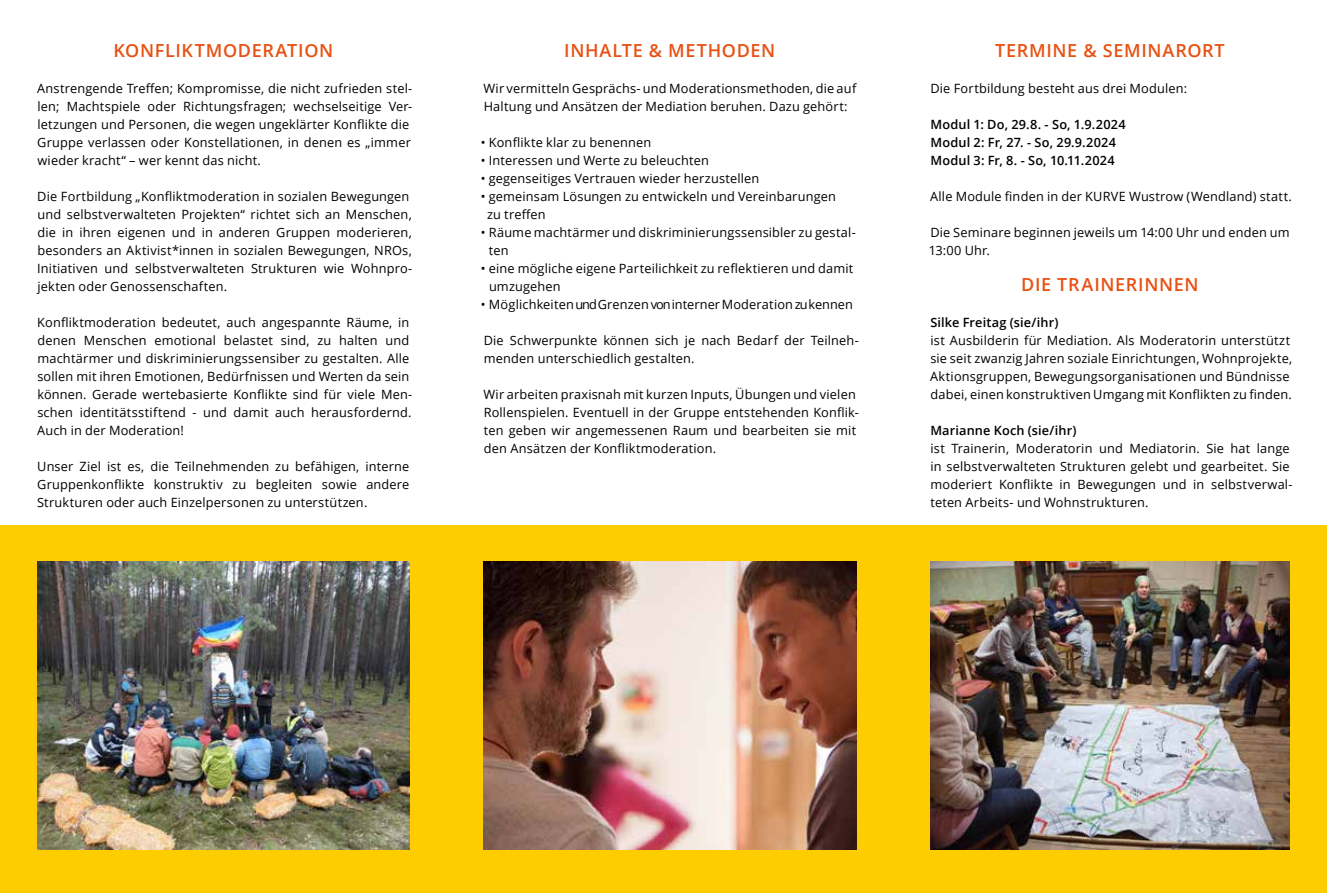
<style>
.page{position:relative;width:1327px;height:893px;background:#fff}
.page>*{position:absolute;margin:0;border:0;box-sizing:border-box;transform-origin:0 0}
.t1{font:600 18px "Open Sans";letter-spacing:.035em;color:#e85113}
.t2{font:12.75px/18px "Open Sans";letter-spacing:.015em;color:#000}
.t3{font:600 12.75px/18px "Open Sans";letter-spacing:.01em;color:#000}
</style>
<div class="page">
<div style="left:0;top:525px;width:1327px;height:368px;background:#fecd00"></div>
<img style="left:37px;top:561px;width:373px;height:288px">
<img style="left:484px;top:561px;width:372px;height:288px">
<img style="left:930px;top:561px;width:359px;height:288px">
<h1 class="t1" style="left:113px;top:38px;width:221px">KONFLIKTMODERATION</h1>
<p class="t2" style="left:37px;top:79px;width:377px">Anstrengende Treffen; Kompromisse, die nicht zufrieden stel&shy;len; Machtspiele oder Richtungsfragen; wechselseitige Ver&shy;letzungen und Personen, die wegen ungeklärter Konflikte die Gruppe verlassen oder Konstellationen, in denen es „immer wieder kracht“ – wer kennt das nicht.</p>
<p class="t2" style="left:37px;top:187px;width:376px">Die Fortbildung „Konfliktmoderation in sozialen Bewegungen und selbstverwalteten Projekten“ richtet sich an Menschen, die in ihren eigenen und in anderen Gruppen moderieren, besonders an Aktivist*innen in sozialen Bewegungen, NROs, Initiativen und selbstverwalteten Strukturen wie Wohnpro&shy;jekten oder Genossenschaften.</p>
<p class="t2" style="left:37px;top:313px;width:377px">Konfliktmoderation bedeutet, auch angespannte Räume, in denen Menschen emotional belastet sind, zu halten und machtärmer und diskriminierungssensiber zu gestalten. Alle sollen mit ihren Emotionen, Bedürfnissen und Werten da sein können. Gerade wertebasierte Konflikte sind für viele Men&shy;schen identitätsstiftend - und damit auch herausfordernd.<br>Auch in der Moderation!</p>
<p class="t2" style="left:37px;top:457px;width:374px;text-align:justify">Unser Ziel ist es, die Teilnehmenden zu befähigen, interne Gruppenkonflikte konstruktiv zu begleiten sowie andere Strukturen oder auch Einzelpersonen zu unterstützen.</p>
<h1 class="t1" style="left:564px;top:38px;width:213px">INHALTE &amp; METHODEN</h1>
<p class="t2" style="left:483px;top:79px;width:374px">Wir vermitteln Gesprächs- und Moderationsmethoden, die auf<br>Haltung und Ansätzen der Mediation beruhen. Dazu gehört:</p>
<p class="t2" style="left:481px;top:133px;width:172px">• Konflikte klar zu benennen</p>
<p class="t2" style="left:481px;top:151px;width:230px">• Interessen und Werte zu beleuchten</p>
<p class="t2" style="left:481px;top:169px;width:280px">• gegenseitiges Vertrauen wieder herzustellen</p>
<p class="t2" style="left:487px;top:187px;width:350px;text-indent:-6px">• gemeinsam Lösungen zu entwickeln und Vereinbarungen zu treffen</p>
<p class="t2" style="left:489px;top:223px;width:368px;text-indent:-8px">• Räume machtärmer und diskriminierungssensibler zu gestal&shy;ten</p>
<p class="t2" style="left:489px;top:259px;width:366px;text-indent:-8px">• eine mögliche eigene Parteilichkeit zu reflektieren und damit umzugehen</p>
<p class="t2" style="left:481px;top:295px;width:374px">• Möglichkeiten und Grenzen von interner Moderation zu kennen</p>
<p class="t2" style="left:484px;top:331px;width:376px">Die Schwerpunkte können sich je nach Bedarf der Teilneh&shy;menden unterschiedlich gestalten.</p>
<p class="t2" style="left:483px;top:385px;width:377px">Wir arbeiten praxisnah mit kurzen Inputs, Übungen und vielen Rollenspielen. Eventuell in der Gruppe entstehenden Konflik&shy;ten geben wir angemessenen Raum und bearbeiten sie mit den Ansätzen der Konfliktmoderation.</p>
<h1 class="t1" style="left:995px;top:38px;width:231px">TERMINE &amp; SEMINARORT</h1>
<p class="t2" style="left:930px;top:79px;width:258px">Die Fortbildung besteht aus drei Modulen:</p>
<p class="t3" style="left:930px;top:115px;width:197px">Modul 1: Do, 29.8. - So, 1.9.2024<br>Modul 2: Fr, 27. - So, 29.9.2024<br>Modul 3: Fr, 8. - So, 10.11.2024</p>
<p class="t2" style="left:930px;top:187px;width:363px">Alle Module finden in der KURVE Wustrow (Wendland) statt.</p>
<p class="t2" style="left:929px;top:223px;width:362px">Die Seminare beginnen jeweils um 14:00 Uhr und enden um<br>13:00 Uhr.</p>
<h1 class="t1" style="left:1021px;top:272px;width:179px">DIE TRAINERINNEN</h1>
<p class="t3" style="left:930px;top:313px;width:129px">Silke Freitag (sie/ihr)</p>
<p class="t2" style="left:930px;top:331px;width:363px">ist Ausbilderin für Mediation. Als Moderatorin unterstützt sie seit zwanzig Jahren soziale Einrichtungen, Wohnprojekte, Aktionsgruppen, Bewegungsorganisationen und Bündnisse dabei, einen konstruktiven Umgang mit Konflikten zu finden.</p>
<p class="t3" style="left:930px;top:421px;width:147px">Marianne Koch (sie/ihr)</p>
<p class="t2" style="left:930px;top:439px;width:364px">ist Trainerin, Moderatorin und Mediatorin. Sie hat lange in selbstverwalteten Strukturen gelebt und gearbeitet. Sie moderiert Konflikte in Bewegungen und in selbstverwal&shy;teten Arbeits- und Wohnstrukturen.</p>
</div>
